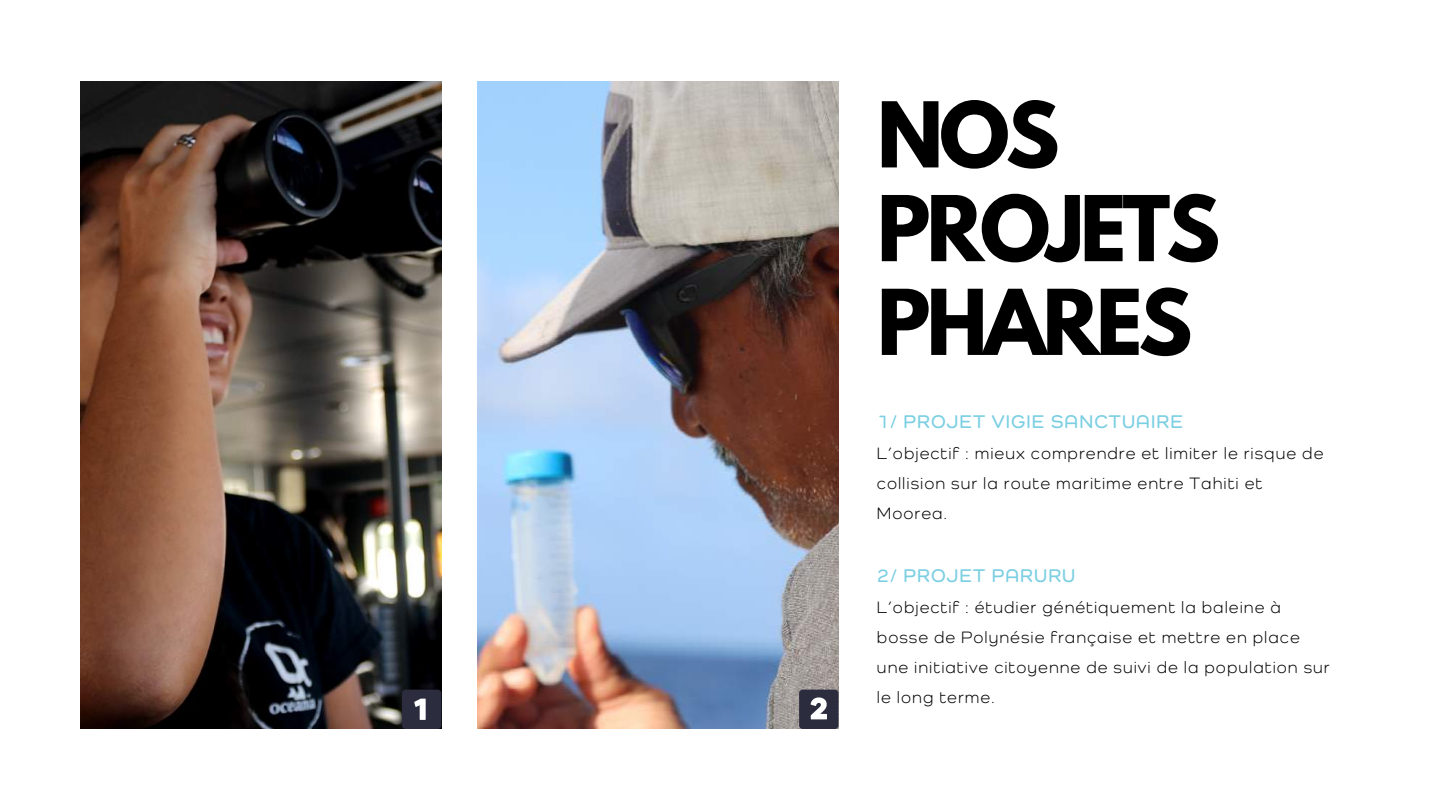
<style>
.page{position:relative;width:1440px;height:810px;background:#fff}
.page>*{position:absolute;margin:0;border:0;box-sizing:border-box;transform-origin:0 0}
.t1{font:700 80.3px/93.8px "League Spartan";letter-spacing:-.05em;color:#000}
.t2{font:600 19px "Como";letter-spacing:.06em;color:#7bcfe2}
.t3{font:17px/30px "Como";letter-spacing:.06em;color:#000}
</style>
<div class="page">
<img style="left:478px;top:81px;width:360px;height:648px">
<img style="left:80px;top:81px;width:361px;height:648px">
<svg style="left:402px;top:690px;width:39px;height:39px;background:#404151"></svg>
<svg style="left:799px;top:690px;width:40px;height:39px;background:#4e4f5e"></svg>
<h1 class="t1" style="left:877px;top:98px;width:345px">NOS<br>PROJETS<br>PHARES</h1>
<p class="t2" style="left:877px;top:414px;width:307px">1/ PROJET VIGIE SANCTUAIRE</p>
<p class="t3" style="left:877px;top:440px;width:448px">L’objectif : mieux comprendre et limiter le risque de collision sur la route maritime entre Tahiti et<br>Moorea.</p>
<p class="t2" style="left:877px;top:567px;width:200px">2/ PROJET PARURU</p>
<p class="t3" style="left:877px;top:593px;width:454px">L’objectif : étudier génétiquement la baleine à bosse de Polynésie française et mettre en place une initiative citoyenne de suivi de la population sur le long terme.</p>
</div>
